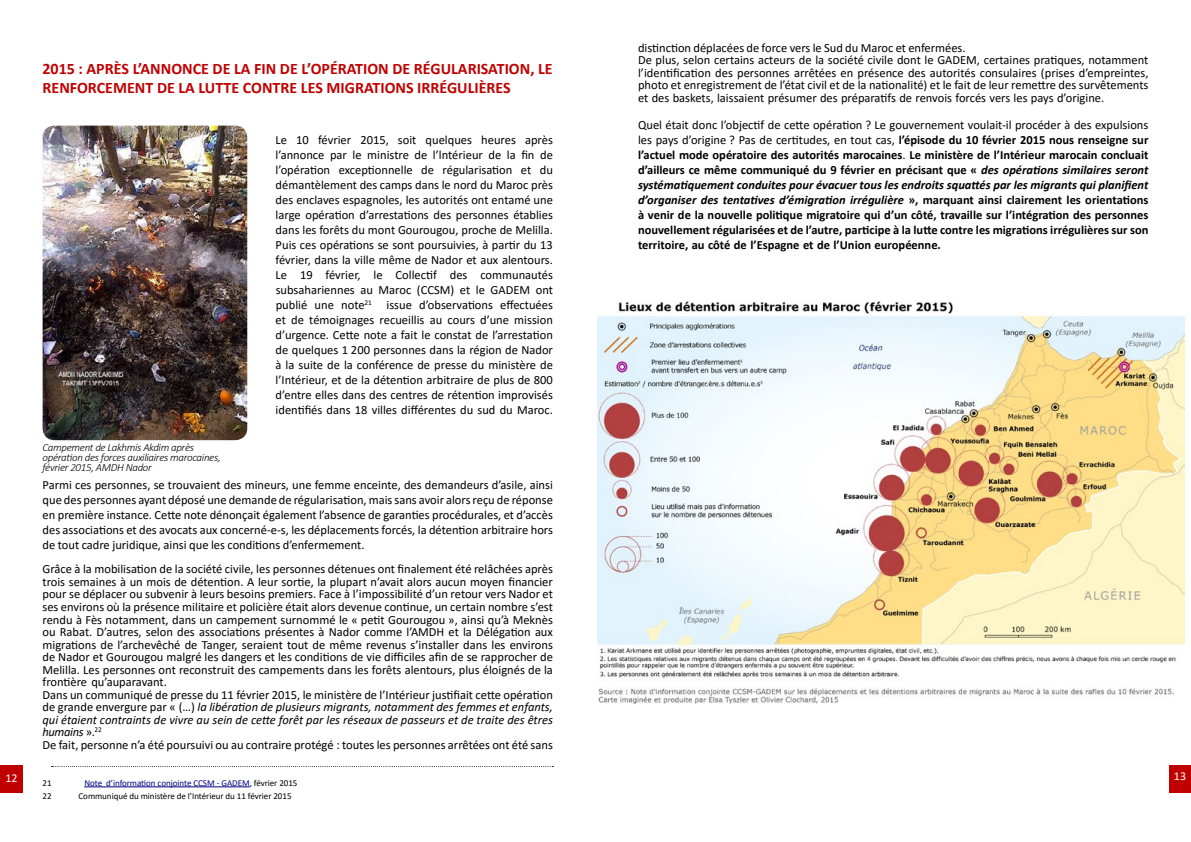
<style>
.page{position:relative;width:1191px;height:842px;background:#fff}
.page>*{position:absolute;margin:0;border:0;box-sizing:border-box;transform-origin:0 0}
.t1{font:700 16px/19.2px "Calibri";color:#c00000}
.t2{font:12.5px/15px "Calibri";color:#000}
.t3{font:700 12.5px/15px "Calibri";color:#000;text-align:justify}
.t4{font:12px "Calibri";color:#fff}
.t5{font:italic 300 11px/10px "Calibri";letter-spacing:-.03em;color:#000}
.t6{font:9px "Calibri";letter-spacing:-.005em;color:#000}
.t7{font:9px "Calibri";letter-spacing:-.005em;color:#000080}
.s1{font-weight:400}
.s2{font-style:italic}
.s3{color:#000}
</style>
<div class="page">
<div style="left:0;top:765px;width:23px;height:28px;background:#c00000"></div>
<div style="left:1169px;top:765px;width:22px;height:28px;background:#c00000"></div>
<svg style="left:52px;top:766px;width:501px;height:1px"></svg>
<hr style="left:84px;top:786px;width:166px;height:1px;background:#000080">
<img style="left:43px;top:125px;width:204px;height:315px">
<img style="left:598px;top:302px;width:587px;height:401px">
<p class="t1" style="left:43px;top:58px;width:511px">2015 : APRÈS L’ANNONCE DE LA FIN DE L’OPÉRATION DE RÉGULARISATION, LE<br>RENFORCEMENT DE LA LUTTE CONTRE LES MIGRATIONS IRRÉGULIÈRES</p>
<p class="t5" style="left:43px;top:442px;width:180px">Campement de Lakhmis Akdim après opération des forces auxiliaires marocaines, février 2015, AMDH Nador</p>
<p class="t2" style="left:275px;top:132px;width:279px;text-align:justify">Le 10 février 2015, soit quelques heures après l’annonce par le ministre de l’lntérieur de la fin de l’opération exceptionnelle de régularisation et du démantèlement des camps dans le nord du Maroc près des enclaves espagnoles, les autorités ont entamé une large opération d’arrestations des personnes établies dans les forêts du mont Gourougou, proche de Melilla.<br>Puis ces opérations se sont poursuivies, à partir du 13 février, dans la ville même de Nador et aux alentours.<br>Le 19 février, le Collectif des communautés subsahariennes au Maroc (CCSM) et le GADEM ont publié une note<sup>21</sup> issue d’observations effectuées et de témoignages recueillis au cours d’une mission d’urgence. Cette note a fait le constat de l’arrestation de quelques 1 200 personnes dans la région de Nador à la suite de la conférence de presse du ministère de l’Intérieur, et de la détention arbitraire de plus de 800 d’entre elles dans des centres de rétention improvisés identifiés dans 18 villes différentes du sud du Maroc.</p>
<p class="t2" style="left:638px;top:41px;width:512px;line-height:12.5px">distinction déplacées de force vers le Sud du Maroc et enfermées.<br>De plus, selon certains acteurs de la société civile dont le GADEM, certaines pratiques, notamment l’identification des personnes arrêtées en présence des autorités consulaires (prises d’empreintes, photo et enregistrement de l’état civil et de la nationalité) et le fait de leur remettre des survêtements et des baskets, laissaient présumer des préparatifs de renvois forcés vers les pays d’origine.</p>
<p class="t3" style="left:638px;top:117px;width:512px"><span class="s1">Quel était donc l’objectif de cette opération ? Le gouvernement voulait-il procéder à des expulsions les pays d’origine ? Pas de certitudes, en tout cas,</span> l’épisode du 10 février 2015 nous renseigne sur l’actuel mode opératoire des autorités marocaines<span class="s1">.</span> Le ministère de l’Intérieur marocain concluait d’ailleurs ce même communiqué du 9 février en précisant que « <span class="s2">des opérations similaires seront systématiquement conduites pour évacuer tous les endroits squattés par les migrants qui planifient d’organiser des tentatives d’émigration irrégulière</span> », marquant ainsi clairement les orientations à venir de la nouvelle politique migratoire qui d’un côté, travaille sur l’intégration des personnes nouvellement régularisées et de l’autre, participe à la lutte contre les migrations irrégulières sur son territoire, au côté de l’Espagne et de l’Union européenne.</p>
<p class="t2" style="left:43px;top:477px;width:512px;text-align:justify">Parmi ces personnes, se trouvaient des mineurs, une femme enceinte, des demandeurs d’asile, ainsi que des personnes ayant déposé une demande de régularisation, mais sans avoir alors reçu de réponse en première instance. Cette note dénonçait également l’absence de garanties procédurales, et d’accès des associations et des avocats aux concerné-e-s, les déplacements forcés, la détention arbitraire hors de tout cadre juridique, ainsi que les conditions d’enfermement.</p>
<p class="t2" style="left:42px;top:563px;width:512px;line-height:12.5px">Grâce à la mobilisation de la société civile, les personnes détenues ont finalement été relâchées après trois semaines à un mois de détention. A leur sortie, la plupart n’avait alors aucun moyen financier pour se déplacer ou subvenir à leurs besoins premiers. Face à l’impossibilité d’un retour vers Nador et ses environs où la présence militaire et policière était alors devenue continue, un certain nombre s’est rendu à Fès notamment, dans un campement surnommé le « petit Gourougou », ainsi qu’à Meknès ou Rabat. D’autres, selon des associations présentes à Nador comme l’AMDH et la Délégation aux migrations de l’archevêché de Tanger, seraient tout de même revenus s’installer dans les environs de Nador et Gourougou malgré les dangers et les conditions de vie difficiles afin de se rapprocher de Melilla. Les personnes ont reconstruit des campements dans les forêts alentours, plus éloignés de la frontière qu’auparavant.<br>Dans un communiqué de presse du 11 février 2015, le ministère de l’Intérieur justifiait cette opération de grande envergure par « (…) <span class="s2">la libération de plusieurs migrants, notamment des femmes et enfants, qui étaient contraints de vivre au sein de cette forêt par les réseaux de passeurs et de traite des êtres humains</span> ».<sup>22<br></sup>De fait, personne n’a été poursuivi ou au contraire protégé : toutes les personnes arrêtées ont été sans</p>
<p class="t6" style="left:43px;top:777px;width:11px">21</p>
<p class="t7" style="left:84px;top:777px;width:215px">Note d’information conjointe CCSM - GADEM<span class="s3">, février 2015</span></p>
<p class="t6" style="left:43px;top:790px;width:11px">22</p>
<p class="t6" style="left:79px;top:790px;width:214px">Communiqué du ministère de l’Intérieur du 11 février 2015</p>
<p class="t4" style="left:5px;top:770px;width:14px">12</p>
<p class="t4" style="left:1174px;top:767px;width:14px">13</p>
</div>
